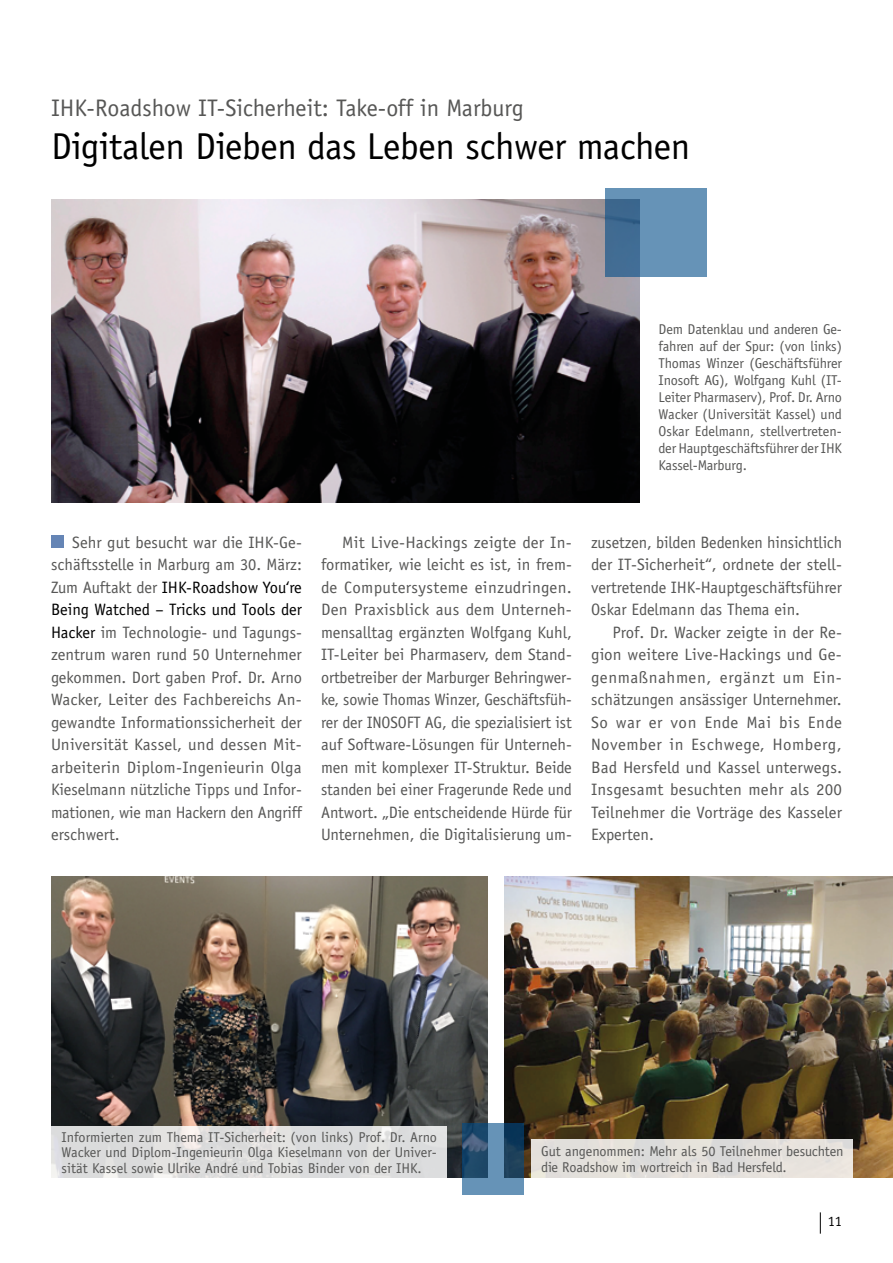
<style>
.page{position:relative;width:893px;height:1263px;background:#fff}
.page>*{position:absolute;margin:0;border:0;box-sizing:border-box;transform-origin:0 0}
.t1{font:37.5px "Officina Sans";letter-spacing:-.01em;color:#000}
.t2{font:24px "Officina Sans";color:#575756}
.t3{font:16.5px/22.5px "Officina Sans";color:#575756;text-align:justify}
.t4{font:14.25px/17.1px "Officina Sans";letter-spacing:-.01em;color:#575756;text-align:justify}
.t5{font:14.25px "Officina Sans";color:#000}
.s1{color:#000}
</style>
<div class="page">
<img style="left:504px;top:876px;width:389px;height:302px">
<div style="left:531px;top:1140px;width:322px;height:38px;background:#e4e0db"></div>
<img style="left:51px;top:876px;width:437px;height:302px">
<div style="left:51px;top:1126px;width:395px;height:52px;background:#dbdcdd"></div>
<svg style="left:462px;top:1123px;width:62px;height:72px;background:#3c6688"></svg>
<img style="left:51px;top:200px;width:588px;height:303px">
<svg style="left:606px;top:189px;width:101px;height:88px;background:#5a86ab"></svg>
<div style="left:51px;top:536px;width:13px;height:12px;background:#6585b5"></div>
<svg style="left:820px;top:1212px;width:1px;height:21px"></svg>
<h2 class="t2" style="left:51px;top:94px;width:474px">IHK-Roadshow IT-Sicherheit: Take-off in Marburg</h2>
<h1 class="t1" style="left:51px;top:125px;width:641px">Digitalen Dieben das Leben schwer machen</h1>
<p class="t4" style="left:659px;top:320px;width:185px">Dem Datenklau und anderen Ge&shy;fahren auf der Spur: (von links)<br>Thomas Winzer (Geschäftsführer Inosoft AG), Wolfgang Kuhl (IT-Leiter Pharmaserv), Prof. Dr. Arno Wacker (Universität Kassel) und Oskar Edelmann, stellvertreten&shy;der Hauptgeschäftsführer der IHK Kassel-Marburg.</p>
<p class="t3" style="left:51px;top:531px;width:252px;text-indent:21px">Sehr gut besucht war die IHK-Ge&shy;schäftsstelle in Marburg am 30. März:<br>Zum Auftakt der <span class="s1">IHK-Roadshow You‘re Being Watched – Tricks und Tools der Hacker</span> im Technologie- und Tagungs&shy;zentrum waren rund 50 Unternehmer gekommen. Dort gaben Prof. Dr. Arno Wacker, Leiter des Fachbereichs An&shy;gewandte Informationssicherheit der Universität Kassel, und dessen Mit&shy;arbeiterin Diplom-Ingenieurin Olga Kieselmann nützliche Tipps und Infor&shy;mationen, wie man Hackern den Angriff erschwert.</p>
<p class="t3" style="left:321px;top:531px;width:253px;text-indent:21px">Mit Live-Hackings zeigte der In&shy;formatiker, wie leicht es ist, in frem&shy;de Computersysteme einzudringen.<br>Den Praxisblick aus dem Unterneh&shy;mensalltag ergänzten Wolfgang Kuhl, IT-Leiter bei Pharmaserv, dem Stand&shy;ortbetreiber der Marburger Behringwer&shy;ke, sowie Thomas Winzer, Geschäftsfüh&shy;rer der INOSOFT AG, die spezialisiert ist auf Software-Lösungen für Unterneh&shy;men mit komplexer IT-Struktur. Beide standen bei einer Fragerunde Rede und Antwort. „Die entscheidende Hürde für Unternehmen, die Digitalisierung um-</p>
<p class="t3" style="left:591px;top:531px;width:253px">zusetzen, bilden Bedenken hinsichtlich der IT-Sicherheit“, ordnete der stell&shy;vertretende IHK-Hauptgeschäftsführer Oskar Edelmann das Thema ein.</p>
<p class="t3" style="left:591px;top:621px;width:252px;text-indent:21px">Prof. Dr. Wacker zeigte in der Re&shy;gion weitere Live-Hackings und Ge&shy;genmaßnahmen, ergänzt um Ein&shy;schätzungen ansässiger Unternehmer.<br>So war er von Ende Mai bis Ende November in Eschwege, Homberg, Bad Hersfeld und Kassel unterwegs.<br>Insgesamt besuchten mehr als 200<br>Teilnehmer die Vorträge des Kasseler Experten.</p>
<p class="t4" style="left:62px;top:1129px;width:377px;line-height:15.8px">Informierten zum Thema IT-Sicherheit: (von links) Prof. Dr. Arno Wacker und Diplom-Ingenieurin Olga Kieselmann von der Univer&shy;sität Kassel sowie Ulrike André und Tobias Binder von der IHK.</p>
<p class="t4" style="left:541px;top:1144px;width:304px;line-height:15.8px">Gut angenommen: Mehr als 50 Teilnehmer besuchten die Roadshow im wortreich in Bad Hersfeld.</p>
<p class="t5" style="left:828px;top:1213px;width:16px">11</p>
</div>
